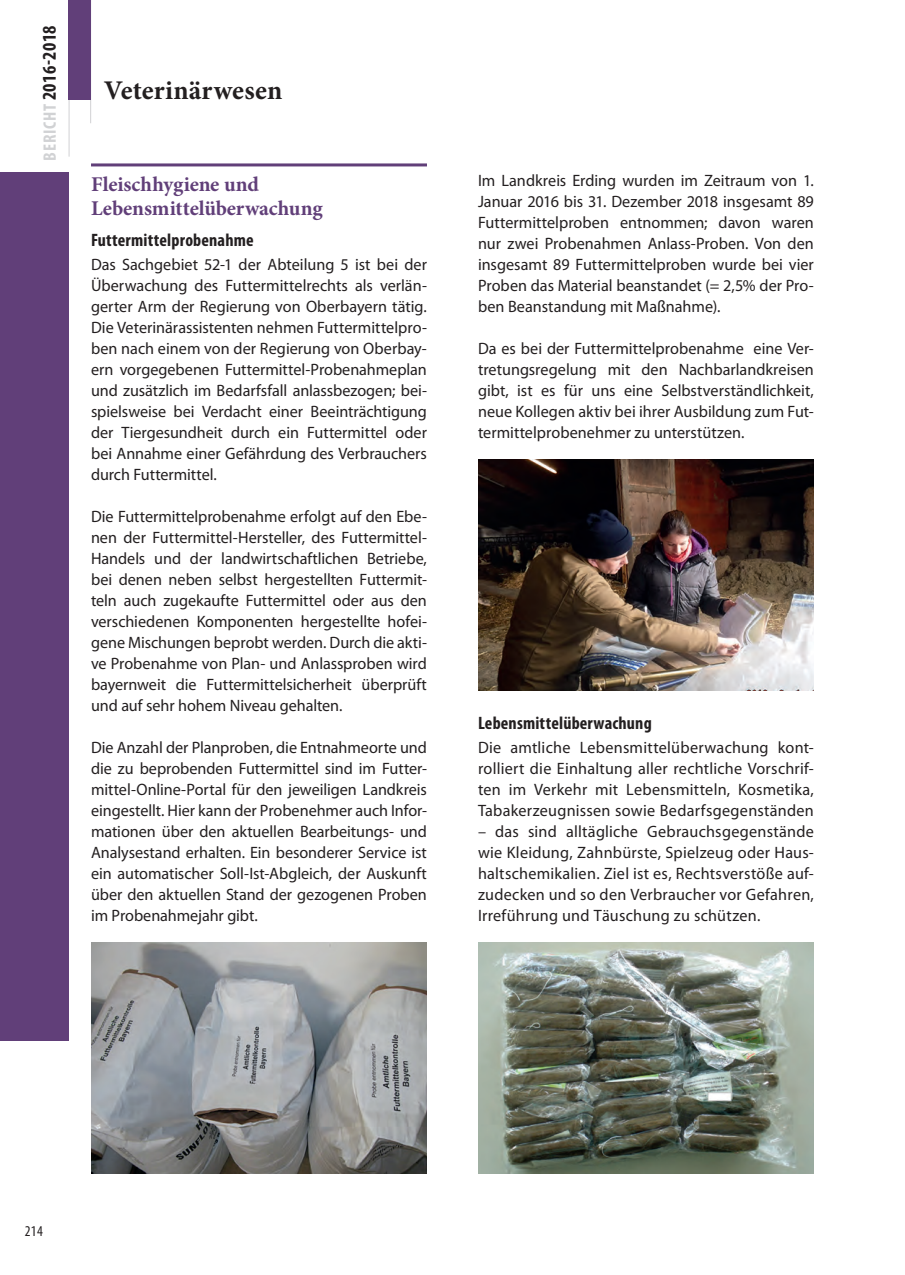
<style>
.page{position:relative;width:905px;height:1275px;background:#fff}
.page>*{position:absolute;margin:0;border:0;box-sizing:border-box;transform-origin:0 0}
.t1{font:700 27px "Minion Pro";letter-spacing:.01em;color:#231f20}
.t2{font:700 21px/24px "Minion Pro";letter-spacing:-.005em;color:#613f79}
.t3{font:700 condensed 19.5px "Myriad Pro";letter-spacing:.02em;color:#231f20}
.t4{font:700 condensed 18px "Myriad Pro";letter-spacing:.01em;color:#231f20}
.t5{font:16.5px/21px "Myriad Pro";color:#231f20;text-align:justify}
.t6{font:condensed 15px "Myriad Pro";color:#231f20}
.s1{font-size:18px;color:#d1d2d4}
</style>
<div class="page">
<hr style="left:69px;top:0;width:1px;height:157px;background:#d1d2d4">
<hr style="left:90px;top:0;width:1px;height:123px;background:#d1d2d4">
<div style="left:69px;top:0;width:22px;height:100px;background:#613f79"></div>
<div style="left:0;top:172px;width:69px;height:868px;background:#613f79"></div>
<hr style="left:91px;top:163px;width:336px;height:3px;background:#613f79">
<img style="left:91px;top:942px;width:336px;height:231px">
<img style="left:478px;top:459px;width:336px;height:231px">
<img style="left:478px;top:942px;width:336px;height:231px">
<p class="t3" style="left:37px;top:161px;width:137px;rotate:-90deg"><span class="s1">BERICHT</span> 2016-2018</p>
<h1 class="t1" style="left:104px;top:71px;width:180px">Veterinärwesen</h1>
<p class="t2" style="left:91px;top:172px;width:233px">Fleischhygiene und<br>Lebensmittelüberwachung</p>
<p class="t4" style="left:91px;top:229px;width:164px">Futtermittelprobenahme</p>
<p class="t5" style="left:91px;top:254px;width:337px">Das Sachgebiet 52-1 der Abteilung 5 ist bei der Überwachung des Futtermittelrechts als verlän&shy;gerter Arm der Regierung von Oberbayern tätig.<br>Die Veterinärassistenten nehmen Futtermittelpro&shy;ben nach einem von der Regierung von Oberbay&shy;ern vorgegebenen Futtermittel-Probenahmeplan und zusätzlich im Bedarfsfall anlassbezogen; bei&shy;spielsweise bei Verdacht einer Beeinträchtigung der Tiergesundheit durch ein Futtermittel oder bei Annahme einer Gefährdung des Verbrauchers durch Futtermittel.</p>
<p class="t5" style="left:91px;top:506px;width:337px">Die Futtermittelprobenahme erfolgt auf den Ebe&shy;nen der Futtermittel-Hersteller, des Futtermittel-Handels und der landwirtschaftlichen Betriebe, bei denen neben selbst hergestellten Futtermit&shy;teln auch zugekaufte Futtermittel oder aus den verschiedenen Komponenten hergestellte hofei&shy;gene Mischungen beprobt werden. Durch die akti&shy;ve Probenahme von Plan- und Anlassproben wird bayernweit die Futtermittelsicherheit überprüft und auf sehr hohem Niveau gehalten.</p>
<p class="t5" style="left:91px;top:737px;width:337px">Die Anzahl der Planproben, die Entnahmeorte und die zu beprobenden Futtermittel sind im Futter&shy;mittel-Online-Portal für den jeweiligen Landkreis eingestellt. Hier kann der Probenehmer auch Infor&shy;mationen über den aktuellen Bearbeitungs- und Analysestand erhalten. Ein besonderer Service ist ein automatischer Soll-Ist-Abgleich, der Auskunft über den aktuellen Stand der gezogenen Proben im Probenahmejahr gibt.</p>
<p class="t5" style="left:478px;top:170px;width:337px">Im Landkreis Erding wurden im Zeitraum von 1.<br>Januar 2016 bis 31. Dezember 2018 insgesamt 89<br>Futtermittelproben entnommen; davon waren nur zwei Probenahmen Anlass-Proben. Von den insgesamt 89 Futtermittelproben wurde bei vier Proben das Material beanstandet (= 2,5% der Pro&shy;ben Beanstandung mit Maßnahme).</p>
<p class="t5" style="left:478px;top:338px;width:337px">Da es bei der Futtermittelprobenahme eine Ver&shy;tretungsregelung mit den Nachbarlandkreisen gibt, ist es für uns eine Selbstverständlichkeit, neue Kollegen aktiv bei ihrer Ausbildung zum Fut&shy;termittelprobenehmer zu unterstützen.</p>
<p class="t4" style="left:478px;top:712px;width:175px">Lebensmittelüberwachung</p>
<p class="t5" style="left:478px;top:737px;width:337px">Die amtliche Lebensmittelüberwachung kont&shy;rolliert die Einhaltung aller rechtliche Vorschrif&shy;ten im Verkehr mit Lebensmitteln, Kosmetika, Tabakerzeugnissen sowie Bedarfsgegenständen</p>
<p class="t5" style="left:478px;top:821px;width:337px">– das sind alltägliche Gebrauchsgegenstände wie Kleidung, Zahnbürste, Spielzeug oder Haus&shy;haltschemikalien. Ziel ist es, Rechtsverstöße auf&shy;zudecken und so den Verbraucher vor Gefahren, Irreführung und Täuschung zu schützen.</p>
<p class="t6" style="left:25px;top:1222px;width:19px">214</p>
</div>
